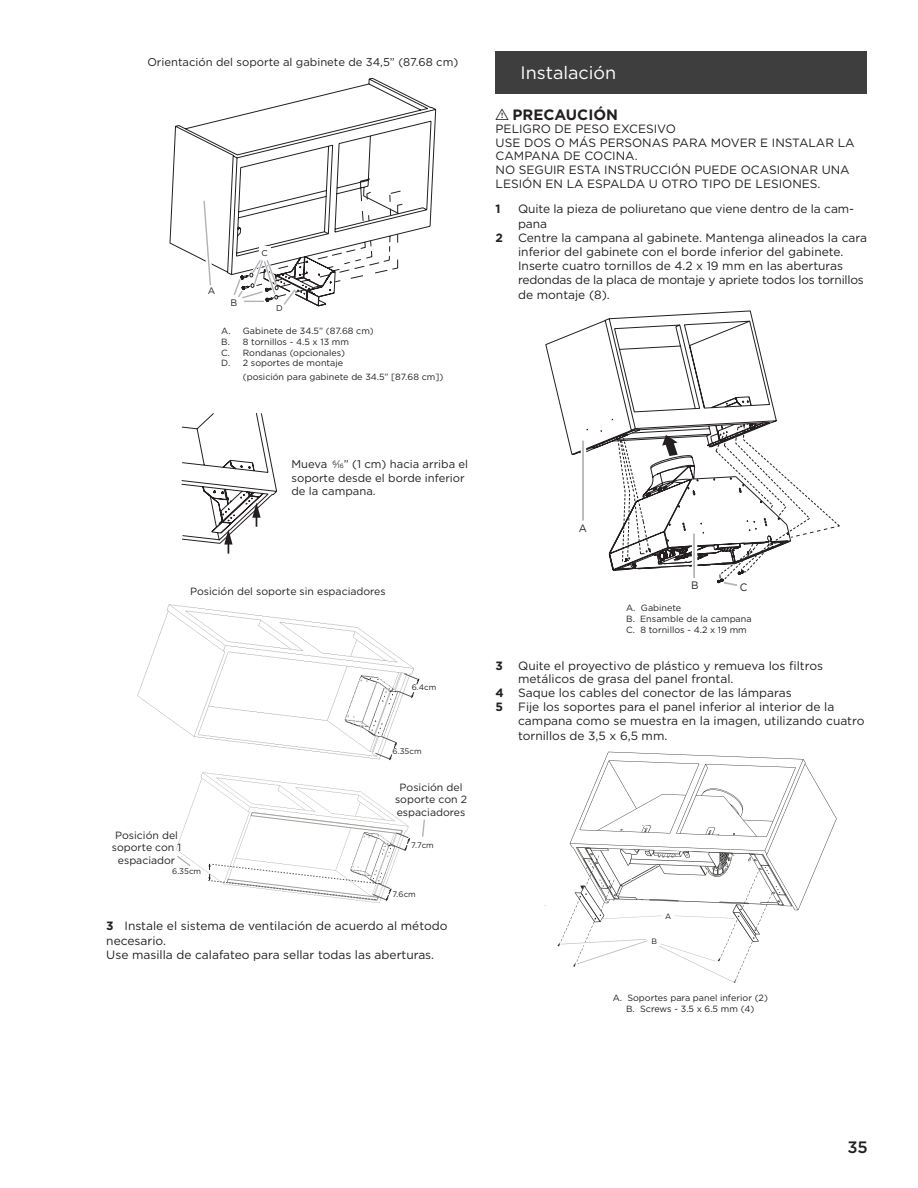
<style>
.page{position:relative;width:918px;height:1188px;background:#fff}
.page>*{position:absolute;margin:0;border:0;box-sizing:border-box;transform-origin:0 0}
.numeros_1{font:18px "Gotham";color:#fff}
.t1{font:500 16.5px "Gotham";color:#231f20}
.General_Text{font:700 15px "Gotham";color:#231f20}
.numeros{font:12px/14.4px "Gotham";color:#231f20}
.General_Text-2{font:12px/13.5px "Gotham";color:#231f20}
.t2{font:700 12px "Gotham";color:#231f20}
.General_Text-3{font:11.25px/13.5px "Gotham";color:#231f20}
.General_Text-4{font:10.8px "Gotham";color:#231f20;scale:.96 1}
.t3{font:10.5px/12.6px "Gotham";color:#231f20;text-align:center}
.General_Text-5{font:9.45px "Gotham";color:#231f20}
.viñetas_A___pie_de_p{font:9px/13.5px "Gotham";color:#231f20}
.General_Text-6{font:8.4px "Gotham";color:#231f20}
.General_Text-7{font:7.95px "Gotham";color:#231f20}
.t4{font:7.8px "Gotham";color:#1c1c1c}
.s1{font-family:"tables";font-weight:400}
.s2{font-size:6.15px}
.s3{font-weight:700}
</style>
<div class="page">
<svg style="left:169px;top:78px;width:267px;height:197px"></svg>
<svg style="left:198px;top:196px;width:18px;height:90px"></svg>
<svg style="left:232px;top:192px;width:171px;height:115px"></svg>
<div style="left:259px;top:247px;width:12px;height:12px;background:#fff"></div>
<svg style="left:181px;top:413px;width:96px;height:141px"></svg>
<img style="left:137px;top:604px;width:283px;height:157px">
<svg style="left:397px;top:673px;width:22px;height:25px"></svg>
<svg style="left:375px;top:736px;width:22px;height:24px"></svg>
<img style="left:189px;top:772px;width:200px;height:132px">
<svg style="left:176px;top:812px;width:249px;height:89px"></svg>
<div style="left:495px;top:51px;width:371px;height:43px;background:#3e3e3f"></div>
<svg style="left:545px;top:311px;width:226px;height:144px"></svg>
<svg style="left:578px;top:396px;width:262px;height:190px"></svg>
<div style="left:581px;top:442px;width:5px;height:80px;background:#fff"></div>
<div style="left:692px;top:535px;width:5px;height:49px;background:#fff"></div>
<hr style="left:582px;top:441px;width:2px;height:80px;background:#b2b3b7">
<hr style="left:693px;top:534px;width:2px;height:49px;background:#b2b3b7">
<div style="left:689px;top:579px;width:12px;height:11px;background:#fff"></div>
<svg style="left:544px;top:752px;width:293px;height:154px"></svg>
<svg style="left:557px;top:759px;width:246px;height:224px"></svg>
<svg style="left:560px;top:788px;width:232px;height:194px"></svg>
<p class="General_Text-3" style="left:147px;top:55px;width:312px">Orientación del soporte al gabinete de 34,5” (87.68 cm)</p>
<p class="General_Text-5" style="left:208px;top:285px;width:9px">A</p>
<p class="General_Text-6" style="left:262px;top:248px;width:8px">C</p>
<p class="General_Text-5" style="left:231px;top:296px;width:8px">B</p>
<p class="General_Text-6" style="left:276px;top:303px;width:8px">D</p>
<p class="viñetas_A___pie_de_p" style="left:221px;top:324px;width:154px">A. Gabinete de 34.5” (87.68 cm)</p>
<p class="viñetas_A___pie_de_p" style="left:221px;top:335px;width:129px">B. 8 tornillos - 4.5 x 13 mm</p>
<p class="viñetas_A___pie_de_p" style="left:221px;top:346px;width:125px">C. Rondanas (opcionales)</p>
<p class="viñetas_A___pie_de_p" style="left:243px;top:356px;width:202px;text-indent:-21px">D. 2 soportes de montaje<br>(posición para gabinete de 34.5” [87.68 cm])</p>
<p class="numeros_1" style="left:521px;top:61px;width:97px">Instalación</p>
<p class="General_Text" style="left:496px;top:105px;width:124px"><span class="s1">I</span> PRECAUCIÓN</p>
<p class="General_Text-2" style="left:496px;top:122px;width:182px">PELIGRO DE PESO EXCESIVO</p>
<p class="General_Text-2" style="left:496px;top:136px;width:360px">USE DOS O MÁS PERSONAS PARA MOVER E INSTALAR LA<br>CAMPANA DE COCINA.</p>
<p class="General_Text-2" style="left:496px;top:162px;width:356px;line-height:14.4px">NO SEGUIR ESTA INSTRUCCIÓN PUEDE OCASIONAR UNA<br>LESIÓN EN LA ESPALDA U OTRO TIPO DE LESIONES.</p>
<p class="t2" style="left:496px;top:201px;width:7px">1</p>
<p class="numeros" style="left:518px;top:202px;width:337px">Quite la pieza de poliuretano que viene dentro de la cam&shy;pana</p>
<p class="t2" style="left:496px;top:230px;width:9px">2</p>
<p class="numeros" style="left:518px;top:230px;width:350px">Centre la campana al gabinete. Mantenga alineados la cara inferior del gabinete con el borde inferior del gabinete.<br>Inserte cuatro tornillos de 4.2 x 19 mm en las aberturas redondas de la placa de montaje y apriete todos los tornillos de montaje (8).</p>
<p class="General_Text-3" style="left:291px;top:457px;width:178px">Mueva <sup>6</sup>⁄<span class="s2">16</span>” (1 cm) hacia arriba el soporte desde el borde inferior de la campana.</p>
<p class="t3" style="left:190px;top:585px;width:197px">Posición del soporte sin espaciadores</p>
<p class="General_Text-7" style="left:412px;top:682px;width:26px">6.4cm</p>
<p class="General_Text-7" style="left:393px;top:746px;width:30px">6.35cm</p>
<p class="t3" style="left:112px;top:828px;width:71px">Posición del soporte con 1 espaciador</p>
<p class="General_Text-7" style="left:172px;top:866px;width:30px">6.35cm</p>
<p class="t3" style="left:395px;top:780px;width:74px">Posición del soporte con 2 espaciadores</p>
<p class="General_Text-7" style="left:411px;top:840px;width:24px">7.7cm</p>
<p class="General_Text-7" style="left:393px;top:889px;width:25px">7.6cm</p>
<p class="numeros" style="left:106px;top:919px;width:343px"><span class="s3">3</span> Instale el sistema de ventilación de acuerdo al método necesario.<br>Use masilla de calafateo para sellar todas las aberturas.</p>
<p class="General_Text-4" style="left:579px;top:521px;width:10px">A</p>
<p class="General_Text-4" style="left:691px;top:578px;width:9px">B</p>
<p class="General_Text-4" style="left:740px;top:580px;width:9px">C</p>
<p class="viñetas_A___pie_de_p" style="left:626px;top:601px;width:57px">A. Gabinete</p>
<p class="viñetas_A___pie_de_p" style="left:626px;top:612px;width:127px">B. Ensamble de la campana</p>
<p class="viñetas_A___pie_de_p" style="left:626px;top:622px;width:122px">C. 8 tornillos - 4.2 x 19 mm</p>
<p class="t2" style="left:496px;top:657px;width:9px">3</p>
<p class="numeros" style="left:518px;top:658px;width:306px;line-height:13.5px">Quite el proyectivo de plástico y remueva los filtros metálicos de grasa del panel frontal.</p>
<p class="numeros" style="left:496px;top:685px;width:298px"><span class="s3">4</span> Saque los cables del conector de las lámparas</p>
<p class="numeros" style="left:518px;top:699px;width:348px;text-indent:-22px"><span class="s3">5</span> Fije los soportes para el panel inferior al interior de la campana como se muestra en la imagen, utilizando cuatro tornillos de 3,5 x 6,5 mm.</p>
<p class="t4" style="left:652px;top:936px;width:7px">B</p>
<p class="t4" style="left:665px;top:911px;width:8px">A</p>
<p class="viñetas_A___pie_de_p" style="left:613px;top:991px;width:157px">A. Soportes para panel inferior (2)</p>
<p class="viñetas_A___pie_de_p" style="left:626px;top:1001px;width:130px">B. Screws - 3.5 x 6.5 mm (4)</p>
<h2 class="t1" style="left:847px;top:1136px;width:22px">35</h2>
</div>
